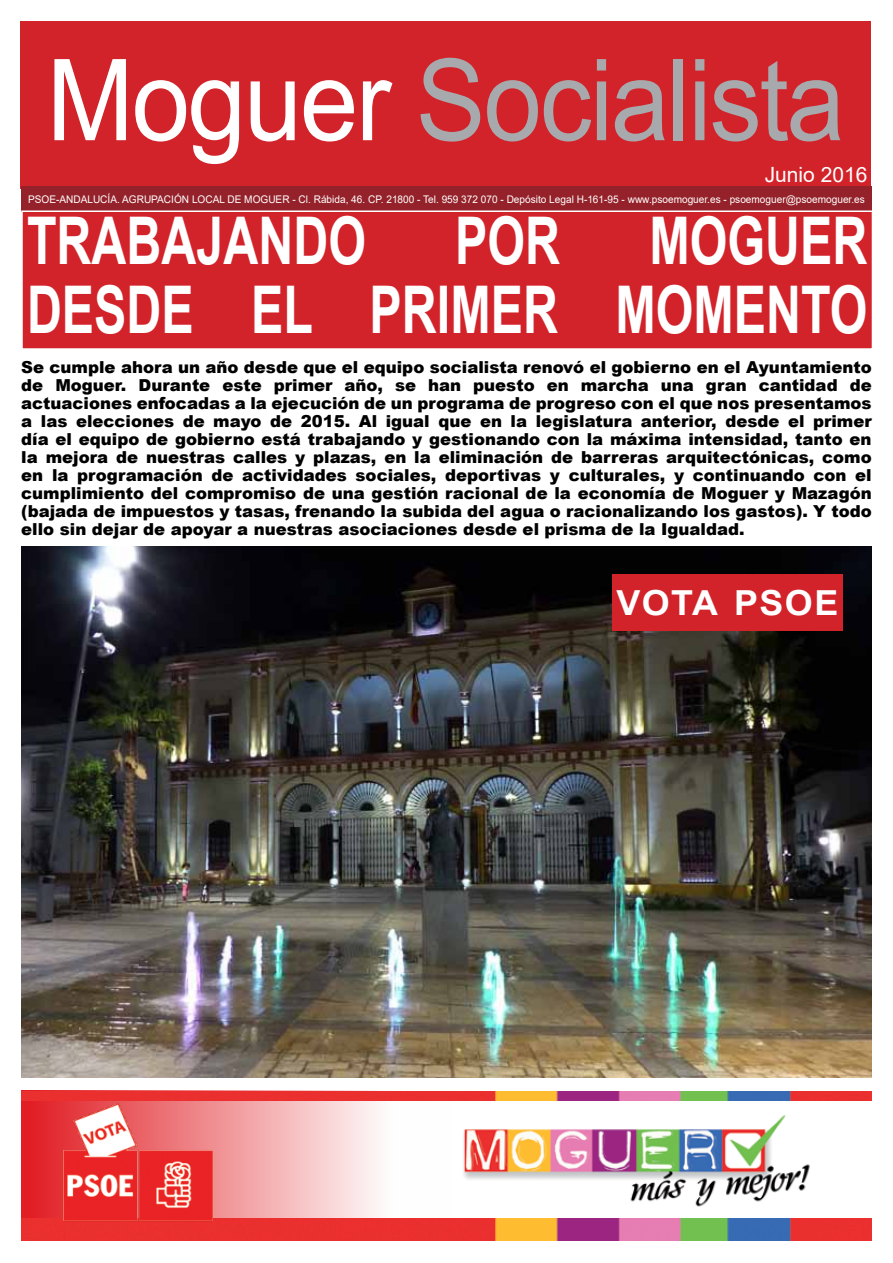
<style>
.page{position:relative;width:893px;height:1263px;background:#fff}
.page>*{position:absolute;margin:0;border:0;box-sizing:border-box;transform-origin:0 0}
.t1{font:113.25px "Arial";letter-spacing:-.02em;color:#a7a9ac;scale:.92 1}
.t2{font:700 65.85px/69px "Arial";color:#fff;text-align:right;scale:.74 1}
.t3{font:700 34.5px "Arial";letter-spacing:.04em;color:#fff;scale:1.04 1}
.t4{font:21px "Arial";color:#fff}
.t5{font:900 16.5px/18px "Arial";color:#000;text-align:justify}
.t6{font:10.5px "Arial";color:#fff;scale:.96 1}
.s1{color:#fff}
</style>
<div class="page">
<svg style="left:21px;top:1091px;width:432px;height:127px"></svg>
<div style="left:21px;top:21px;width:850px;height:168px;background:#d2232a"></div>
<div style="left:21px;top:186px;width:851px;height:26px;background:#95222a"></div>
<div style="left:22px;top:211px;width:850px;height:138px;background:#d2232a"></div>
<div style="left:21px;top:210px;width:852px;height:140px;border:2px solid #fff"></div>
<img style="left:463px;top:1115px;width:347px;height:92px">
<img style="left:21px;top:1218px;width:851px;height:23px">
<img style="left:63px;top:1101px;width:149px;height:123px">
<img style="left:21px;top:1092px;width:851px;height:8px">
<img style="left:21px;top:546px;width:851px;height:531px">
<div style="left:612px;top:574px;width:230px;height:57px;background:#d2232a"></div>
<h1 class="t1" style="left:47px;top:22px;width:869px"><span class="s1">Moguer</span> Socialista</h1>
<p class="t4" style="left:765px;top:160px;width:104px">Junio 2016</p>
<p class="t6" style="left:28px;top:192px;width:873px">PSOE-ANDALUCÍA. AGRUPACIÓN LOCAL DE MOGUER - Cl. Rábida, 46. CP. 21800 - Tel. 959 372 070 - Depósito Legal H-161-95 - www.psoemoguer.es - psoemoguer@psoemoguer.es</p>
<h2 class="t2" style="left:27px;top:207px;width:460px">TRABAJANDO</h2>
<h2 class="t2" style="left:455px;top:207px;width:143px">POR</h2>
<h2 class="t2" style="left:27px;top:207px;width:1137px">MOGUER<br>DESDE EL PRIMER MOMENTO</h2>
<p class="t5" style="left:21px;top:358px;width:852px">Se cumple ahora un año desde que el equipo socialista renovó el gobierno en el Ayuntamiento de Moguer. Durante este primer año, se han puesto en marcha una gran cantidad de actuaciones enfocadas a la ejecución de un programa de progreso con el que nos presentamos a las elecciones de mayo de 2015. Al igual que en la legislatura anterior, desde el primer día el equipo de gobierno está trabajando y gestionando con la máxima intensidad, tanto en la mejora de nuestras calles y plazas, en la eliminación de barreras arquitectónicas, como en la programación de actividades sociales, deportivas y culturales, y continuando con el cumplimiento del compromiso de una gestión racional de la economía de Moguer y Mazagón (bajada de impuestos y tasas, frenando la subida del agua o racionalizando los gastos). Y todo ello sin dejar de apoyar a nuestras asociaciones desde el prisma de la Igualdad.</p>
<h3 class="t3" style="left:617px;top:579px;width:215px">VOTA PSOE</h3>
</div>
